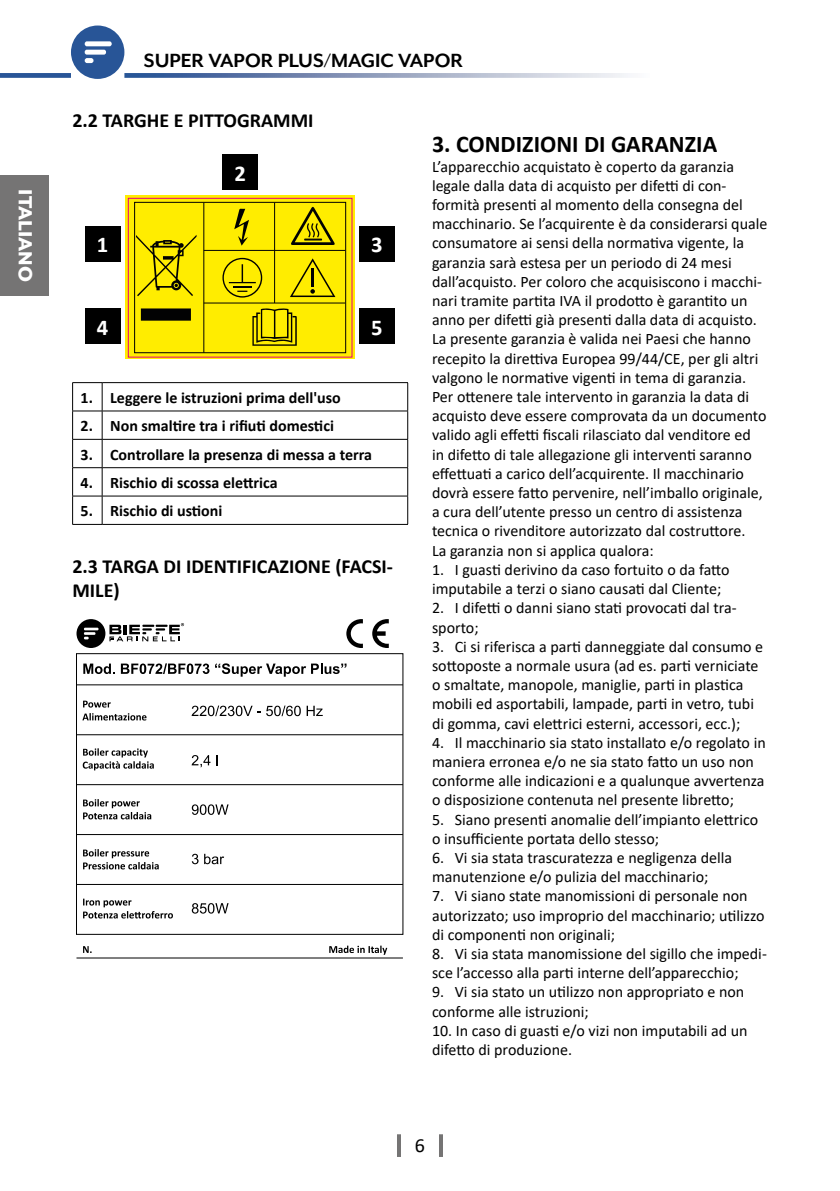
<style>
.page{position:relative;width:840px;height:1191px;background:#fff}
.page>*{position:absolute;margin:0;border:0;box-sizing:border-box;transform-origin:0 0}
.t1{font:700 24px "Calibri";color:#000}
.t2{font:700 22.6px "Calibri";color:#fff}
.t3{font:700 22px "Mr Eaves XL Mod OT";color:#000}
.t4{font:800 22px "Mr Eaves XL Mod OT";color:#fff}
.t5{font:700 20px/24px "Calibri";color:#000}
.t6{font:20px "Calibri";color:#000}
.t7{font:16px/19.2px "Calibri";color:#000}
.t8{font:700 16px "Calibri";color:#000}
</style>
<div class="page">
<svg style="left:71px;top:26px;width:53px;height:53px"></svg>
<svg style="left:124px;top:73px;width:504px;height:5px;background:#92a2c1"></svg>
<div style="left:0;top:73px;width:71px;height:5px;background:#285597"></div>
<hr style="left:397px;top:1134px;width:4px;height:23px;background:#757474">
<hr style="left:439px;top:1134px;width:4px;height:23px;background:#757474">
<div style="left:0;top:175px;width:48px;height:121px;background:#757474"></div>
<div style="left:85px;top:226px;width:35px;height:35px;background:#000"></div>
<div style="left:85px;top:309px;width:35px;height:35px;background:#000"></div>
<div style="left:222px;top:154px;width:35px;height:36px;background:#000"></div>
<div style="left:359px;top:309px;width:35px;height:35px;background:#000"></div>
<div style="left:359px;top:226px;width:35px;height:35px;background:#000"></div>
<div style="left:125px;top:195px;width:230px;height:163px;background:#ffed00"></div>
<div style="left:128px;top:198px;width:224px;height:159px;border:1px solid #e6007d"></div>
<svg style="left:252px;top:308px;width:44px;height:38px"></svg>
<svg style="left:290px;top:258px;width:45px;height:39px"></svg>
<svg style="left:291px;top:206px;width:44px;height:39px"></svg>
<svg style="left:234px;top:209px;width:15px;height:37px"></svg>
<svg style="left:222px;top:258px;width:40px;height:39px"></svg>
<svg style="left:136px;top:235px;width:60px;height:86px"></svg>
<hr style="left:203px;top:203px;width:1px;height:150px;background:#010202">
<hr style="left:274px;top:203px;width:1px;height:100px;background:#010202">
<hr style="left:204px;top:250px;width:141px;height:1px;background:#010202">
<hr style="left:204px;top:303px;width:141px;height:1px;background:#010202">
<div style="left:134px;top:202px;width:211px;height:151px;border:1px solid #000"></div>
<svg style="left:102px;top:383px;width:1px;height:141px"></svg>
<hr style="left:72px;top:382px;width:30px;height:1px;background:#000">
<hr style="left:102px;top:382px;width:306px;height:1px;background:#000">
<hr style="left:72px;top:410px;width:30px;height:1px;background:#000">
<hr style="left:102px;top:410px;width:306px;height:1px;background:#000">
<hr style="left:72px;top:439px;width:30px;height:1px;background:#000">
<hr style="left:102px;top:439px;width:306px;height:1px;background:#000">
<hr style="left:72px;top:467px;width:30px;height:1px;background:#000">
<hr style="left:102px;top:467px;width:306px;height:1px;background:#000">
<hr style="left:72px;top:496px;width:30px;height:1px;background:#000">
<svg style="left:72px;top:383px;width:1px;height:141px"></svg>
<hr style="left:102px;top:496px;width:306px;height:1px;background:#000">
<svg style="left:407px;top:383px;width:1px;height:141px"></svg>
<hr style="left:72px;top:524px;width:30px;height:1px;background:#000">
<hr style="left:102px;top:524px;width:306px;height:1px;background:#000">
<svg style="left:76px;top:619px;width:108px;height:29px"></svg>
<svg style="left:346px;top:619px;width:17px;height:29px"></svg>
<svg style="left:372px;top:619px;width:16px;height:29px"></svg>
<div style="left:76px;top:653px;width:327px;height:281px;border:1px solid #000"></div>
<hr style="left:76px;top:684px;width:326px;height:1px;background:#000">
<hr style="left:76px;top:734px;width:326px;height:1px;background:#000">
<hr style="left:76px;top:784px;width:326px;height:1px;background:#000">
<hr style="left:76px;top:834px;width:326px;height:1px;background:#000">
<hr style="left:76px;top:884px;width:326px;height:1px;background:#000">
<hr style="left:76px;top:957px;width:326px;height:1px;background:#000">
<svg style="left:83px;top:700px;width:28px;height:7px"></svg>
<svg style="left:82px;top:713px;width:64px;height:7px"></svg>
<svg style="left:83px;top:748px;width:71px;height:22px"></svg>
<svg style="left:83px;top:799px;width:68px;height:20px"></svg>
<svg style="left:83px;top:849px;width:76px;height:20px"></svg>
<svg style="left:83px;top:898px;width:90px;height:20px"></svg>
<svg style="left:83px;top:946px;width:9px;height:7px"></svg>
<svg style="left:329px;top:945px;width:58px;height:9px"></svg>
<svg style="left:83px;top:663px;width:32px;height:11px"></svg>
<svg style="left:121px;top:663px;width:88px;height:11px"></svg>
<svg style="left:215px;top:663px;width:131px;height:13px"></svg>
<svg style="left:191px;top:705px;width:109px;height:11px"></svg>
<svg style="left:306px;top:705px;width:16px;height:11px"></svg>
<svg style="left:191px;top:755px;width:19px;height:12px"></svg>
<svg style="left:192px;top:804px;width:36px;height:11px"></svg>
<svg style="left:192px;top:853px;width:6px;height:11px"></svg>
<svg style="left:204px;top:853px;width:20px;height:11px"></svg>
<svg style="left:192px;top:903px;width:36px;height:10px"></svg>
<h3 class="t4" style="left:36px;top:189px;width:94px;rotate:90deg">ITALIANO</h3>
<h3 class="t3" style="left:144px;top:49px;width:320px">SUPER VAPOR PLUS/MAGIC VAPOR</h3>
<p class="t5" style="left:72px;top:108px;width:243px">2.2 TARGHE E PITTOGRAMMI</p>
<h2 class="t2" style="left:97px;top:228px;width:13px">1</h2>
<h2 class="t2" style="left:97px;top:311px;width:13px">4</h2>
<h2 class="t2" style="left:234px;top:157px;width:13px">2</h2>
<h2 class="t2" style="left:371px;top:228px;width:13px">3</h2>
<h2 class="t2" style="left:371px;top:311px;width:13px">5</h2>
<p class="t8" style="left:81px;top:386px;width:261px">1. Leggere le istruzioni prima dell'uso</p>
<p class="t8" style="left:81px;top:414px;width:255px">2. Non smaltire tra i rifiuti domestici</p>
<p class="t8" style="left:81px;top:443px;width:293px">3. Controllare la presenza di messa a terra</p>
<p class="t8" style="left:81px;top:471px;width:198px">4. Rischio di scossa elettrica</p>
<p class="t8" style="left:81px;top:499px;width:143px">5. Rischio di ustioni</p>
<p class="t5" style="left:72px;top:554px;width:322px">2.3 TARGA DI IDENTIFICAZIONE (FACSI-<br>MILE)</p>
<h1 class="t1" style="left:432px;top:127px;width:286px">3. CONDIZIONI DI GARANZIA</h1>
<p class="t7" style="left:432px;top:156px;width:337px">L’apparecchio acquistato è coperto da garanzia legale dalla data di acquisto per difetti di con&shy;formità presenti al momento della consegna del macchinario. Se l’acquirente è da considerarsi quale consumatore ai sensi della normativa vigente, la garanzia sarà estesa per un periodo di 24 mesi dall’acquisto. Per coloro che acquisiscono i macchi&shy;nari tramite partita IVA il prodotto è garantito un anno per difetti già presenti dalla data di acquisto.<br>La presente garanzia è valida nei Paesi che hanno recepito la direttiva Europea 99/44/CE, per gli altri valgono le normative vigenti in tema di garanzia.<br>Per ottenere tale intervento in garanzia la data di acquisto deve essere comprovata da un documento valido agli effetti fiscali rilasciato dal venditore ed<br>in difetto di tale allegazione gli interventi saranno effettuati a carico dell’acquirente. Il macchinario dovrà essere fatto pervenire, nell’imballo originale, a cura dell’utente presso un centro di assistenza tecnica o rivenditore autorizzato dal costruttore.<br>La garanzia non si applica qualora:</p>
<p class="t7" style="left:432px;top:559px;width:299px">1. I guasti derivino da caso fortuito o da fatto imputabile a terzi o siano causati dal Cliente;</p>
<p class="t7" style="left:432px;top:598px;width:306px">2. I difetti o danni siano stati provocati dal tra&shy;sporto;</p>
<p class="t7" style="left:432px;top:636px;width:332px">3. Ci si riferisca a parti danneggiate dal consumo e sottoposte a normale usura (ad es. parti verniciate o smaltate, manopole, maniglie, parti in plastica mobili ed asportabili, lampade, parti in vetro, tubi di gomma, cavi elettrici esterni, accessori, ecc.);</p>
<p class="t7" style="left:432px;top:732px;width:335px">4. Il macchinario sia stato installato e/o regolato in maniera erronea e/o ne sia stato fatto un uso non conforme alle indicazioni e a qualunque avvertenza o disposizione contenuta nel presente libretto;</p>
<p class="t7" style="left:432px;top:809px;width:327px">5. Siano presenti anomalie dell’impianto elettrico o insufficiente portata dello stesso;</p>
<p class="t7" style="left:432px;top:847px;width:301px">6. Vi sia stata trascuratezza e negligenza della manutenzione e/o pulizia del macchinario;</p>
<p class="t7" style="left:432px;top:886px;width:334px">7. Vi siano state manomissioni di personale non autorizzato; uso improprio del macchinario; utilizzo di componenti non originali;</p>
<p class="t7" style="left:432px;top:943px;width:336px">8. Vi sia stata manomissione del sigillo che impedi&shy;sce l’accesso alla parti interne dell’apparecchio;</p>
<p class="t7" style="left:432px;top:982px;width:314px">9. Vi sia stato un utilizzo non appropriato e non conforme alle istruzioni;</p>
<p class="t7" style="left:432px;top:1020px;width:317px">10. In caso di guasti e/o vizi non imputabili ad un difetto di produzione.</p>
<p class="t6" style="left:414px;top:1131px;width:12px">6</p>
</div>
